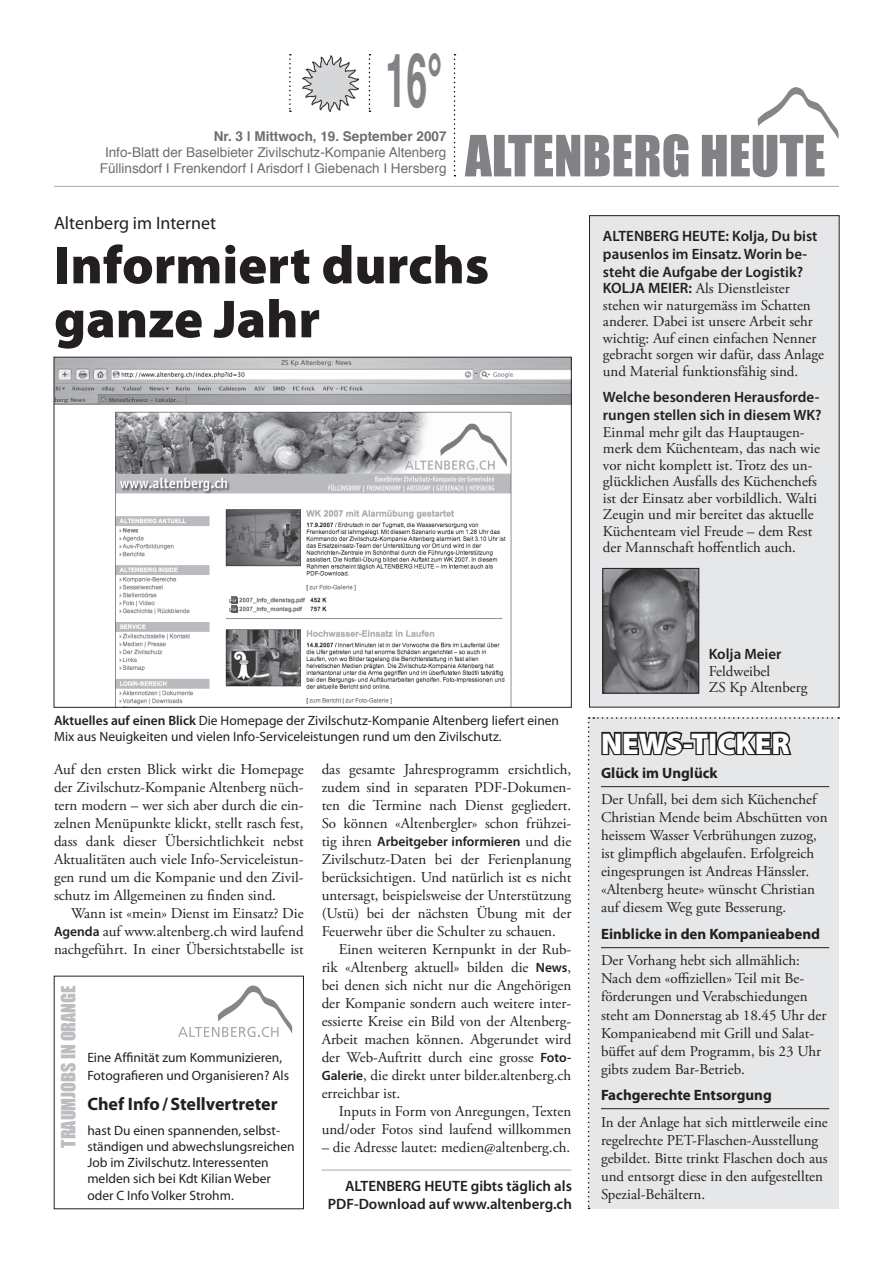
<style>
.page{position:relative;width:893px;height:1263px;background:#fff}
.page>*{position:absolute;margin:0;border:0;box-sizing:border-box;transform-origin:0 0}
.t1{font:700 75px "Helvetica";color:#808285;scale:.5 1}
.Titel_gross{font:900 54px/54px "Myriad Pro";color:#231f20}
.t2{font:52.5px "Impact";color:#808285}
.Titel_klein__Negativ{font:900 30px "Myriad Pro";color:#fff}
.Grundschrift{font:700 18px "Myriad";color:#231f20}
.Oberzeile{font:18px "Myriad Pro";color:#231f20}
.Lead{font:18px "Impact";color:#bcbdc0}
.GS_mit_Einzug{font:15px/18px "Adobe Garamond Pro";color:#231f20;text-align:justify}
.Agentur_Text{font:15px/18px "Adobe Garamond Pro";color:#231f20}
.Interview_Antwort{font:15px/16.5px "Adobe Garamond Pro";color:#231f20}
.Grundschrift-2{font:15px/18px "Adobe Garamond Pro";color:#231f20;text-align:justify}
.Interview_Frage{font:600 15px/18px "Myriad Pro";color:#231f20}
.Agentur_Titel{font:700 15px "Myriad Pro";color:#231f20}
.Quelle{font:600 15px/18px "Myriad Pro";color:#231f20;text-align:right}
.Grundschrift-3{font:13.5px/16.2px "Myriad";color:#231f20}
.Interview_Frage-2{font:13.5px/16.2px "Myriad Pro";color:#231f20}
.t3{font:13.5px "Helvetica";color:#6c6d70}
.GS_mit_Einzug-2{font:600 13.5px "Myriad Pro";color:#231f20}
.t4{font:700 13.5px "Helvetica";color:#6c6d70}
.s1{font-family:"Myriad Pro";font-weight:600}
.s2{font-weight:600}
.s3{font-family:"Myriad Pro";font-weight:600;font-size:13.5px}
.s4{font-family:"Adobe Garamond Pro";font-weight:400;font-size:15px}
</style>
<div class="page">
<svg style="left:758px;top:87px;width:81px;height:52px"></svg>
<img style="left:303px;top:55px;width:55px;height:56px">
<svg style="left:289px;top:54px;width:2px;height:58px"></svg>
<svg style="left:369px;top:54px;width:1px;height:58px"></svg>
<svg style="left:454px;top:54px;width:1px;height:122px"></svg>
<hr style="left:54px;top:186px;width:785px;height:1px;background:#231f20">
<div style="left:589px;top:216px;width:250px;height:491px;background:#e6e7e9"></div>
<hr style="left:322px;top:1170px;width:249px;height:1px;background:#231f20">
<div style="left:588px;top:685px;width:251px;height:524px;background:#e6e7e9"></div>
<img style="left:605px;top:570px;width:92px;height:121px">
<div style="left:603px;top:568px;width:96px;height:125px;border:1px solid #231f20"></div>
<img style="left:56px;top:359px;width:513px;height:346px">
<svg style="left:178px;top:985px;width:115px;height:52px"></svg>
<p class="t1" style="left:385px;top:13px;width:115px">16°</p>
<p class="t4" style="left:214px;top:124px;width:234px">Nr. 3 | Mittwoch, 19. September 2007</p>
<p class="t3" style="left:105px;top:140px;width:343px">Info-Blatt der Baselbieter Zivilschutz-Kompanie Altenberg</p>
<p class="t3" style="left:100px;top:157px;width:348px">Füllinsdorf I Frenkendorf I Arisdorf I Giebenach I Hersberg</p>
<p class="t2" style="left:465px;top:123px;width:362px">ALTENBERG HEUTE</p>
<p class="Oberzeile" style="left:54px;top:212px;width:164px">Altenberg im Internet</p>
<p class="Titel_gross" style="left:54px;top:236px;width:437px">Informiert durchs ganze Jahr</p>
<p class="Interview_Frage" style="left:603px;top:226px;width:216px">ALTENBERG HEUTE: Kolja, Du bist pausenlos im Einsatz. Worin be&shy;steht die Aufgabe der Logistik?</p>
<p class="Interview_Antwort" style="left:603px;top:281px;width:223px"><span class="s1">KOLJA MEIER:</span> Als Dienstleister stehen wir naturgemäss im Schatten anderer. Dabei ist unsere Arbeit sehr wichtig: Auf einen einfachen Nenner gebracht sorgen wir dafür, dass Anlage und Material funktionsfähig sind.</p>
<p class="Interview_Frage" style="left:603px;top:388px;width:220px">Welche besonderen Herausforde&shy;rungen stellen sich in diesem WK?</p>
<p class="Interview_Antwort" style="left:603px;top:424px;width:219px">Einmal mehr gilt das Hauptaugen&shy;merk dem Küchenteam, das nach wie vor nicht komplett ist. Trotz des un&shy;glücklichen Ausfalls des Küchenchefs ist der Einsatz aber vorbildlich. Walti Zeugin und mir bereitet das aktuelle Küchenteam viel Freude – dem Rest der Mannschaft hoffentlich auch.</p>
<p class="Interview_Frage-2" style="left:54px;top:712px;width:507px"><span class="s2">Aktuelles auf einen Blick</span> Die Homepage der Zivilschutz-Kompanie Altenberg liefert einen<br>Mix aus Neuigkeiten und vielen Info-Serviceleistungen rund um den Zivilschutz.</p>
<p class="Grundschrift-2" style="left:54px;top:761px;width:251px">Auf den ersten Blick wirkt die Homepage der Zivilschutz-Kompanie Altenberg nüch&shy;tern modern – wer sich aber durch die ein&shy;zelnen Menüpunkte klickt, stellt rasch fest, dass dank dieser Übersichtlichkeit nebst Aktualitäten auch viele Info-Serviceleistun&shy;gen rund um die Kompanie und den Zivil&shy;schutz im Allgemeinen zu finden sind.</p>
<p class="GS_mit_Einzug" style="left:54px;top:905px;width:251px;text-indent:17px">Wann ist «mein» Dienst im Einsatz? Die <span class="s3">Agenda</span> auf www.altenberg.ch wird laufend nachgeführt. In einer Übersichtstabelle ist</p>
<p class="Lead" style="left:57px;top:1147px;width:162px;rotate:-90deg">TRAUMJOBS IN ORANGE</p>
<p class="Grundschrift-3" style="left:87px;top:1049px;width:203px;line-height:18px">Eine Affinität zum Kommunizieren,<br>Fotografieren und Organisieren? Als</p>
<p class="Grundschrift" style="left:87px;top:1095px;width:192px">Chef Info/Stellvertreter</p>
<p class="Grundschrift-3" style="left:87px;top:1123px;width:209px">hast Du einen spannenden, selbst&shy;ständigen und abwechslungsreichen<br>Job im Zivilschutz. Interessenten melden sich bei Kdt Kilian Weber oder C Info Volker Strohm.</p>
<p class="GS_mit_Einzug" style="left:322px;top:761px;width:251px">das gesamte Jahresprogramm ersichtlich, zudem sind in separaten PDF-Dokumen&shy;ten die Termine nach Dienst gegliedert.<br>So können «Altenbergler» schon frühzei-</p>
<p class="GS_mit_Einzug-2" style="left:322px;top:833px;width:251px"><span class="s4">tig ihren</span> Arbeitgeber informieren <span class="s4">und die</span></p>
<p class="GS_mit_Einzug" style="left:322px;top:851px;width:251px">Zivilschutz-Daten bei der Ferienplanung berücksichtigen. Und natürlich ist es nicht untersagt, beispielsweise der Unterstützung (Ustü) bei der nächsten Übung mit der Feuerwehr über die Schulter zu schauen.</p>
<p class="GS_mit_Einzug" style="left:322px;top:941px;width:251px;text-indent:17px">Einen weiteren Kernpunkt in der Rub&shy;rik «Altenberg aktuell» bilden die <span class="s3">News</span>, bei denen sich nicht nur die Angehörigen der Kompanie sondern auch weitere inter&shy;essierte Kreise ein Bild von der Altenberg-Arbeit machen können. Abgerundet wird der Web-Auftritt durch eine grosse <span class="s3">Foto-Galerie</span>, die direkt unter bilder.altenberg.ch erreichbar ist.</p>
<p class="GS_mit_Einzug" style="left:322px;top:1103px;width:251px;text-align:right">Inputs in Form von Anregungen, Texten und/oder Fotos sind laufend willkommen</p>
<p class="GS_mit_Einzug" style="left:322px;top:1139px;width:250px">– die Adresse lautet: medien@altenberg.ch.</p>
<p class="Quelle" style="left:328px;top:1176px;width:246px">ALTENBERG HEUTE gibts täglich als<br>PDF-Download auf www.altenberg.ch</p>
<p class="Interview_Frage" style="left:709px;top:645px;width:74px">Kolja Meier</p>
<p class="Interview_Antwort" style="left:709px;top:663px;width:100px">Feldweibel<br>ZS Kp Altenberg</p>
<p class="Titel_klein__Negativ" style="left:601px;top:723px;width:190px">NEWS-TICKER</p>
<p class="Agentur_Titel" style="left:601px;top:763px;width:118px">Glück im Unglück</p>
<p class="Agentur_Text" style="left:601px;top:791px;width:228px">Der Unfall, bei dem sich Küchenchef Christian Mende beim Abschütten von heissem Wasser Verbrühungen zuzog, ist glimpflich abgelaufen. Erfolgreich eingesprungen ist Andreas Hänssler. «Altenberg heute» wünscht Christian auf diesem Weg gute Besserung.</p>
<p class="Agentur_Titel" style="left:601px;top:924px;width:221px">Einblicke in den Kompanieabend</p>
<p class="Agentur_Text" style="left:601px;top:952px;width:227px">Der Vorhang hebt sich allmählich:<br>Nach dem «offiziellen» Teil mit Be&shy;förderungen und Verabschiedungen steht am Donnerstag ab 18.45 Uhr der Kompanieabend mit Grill und Salat&shy;büffet auf dem Programm, bis 23 Uhr gibts zudem Bar-Betrieb.</p>
<p class="Agentur_Titel" style="left:601px;top:1085px;width:172px">Fachgerechte Entsorgung</p>
<p class="Agentur_Text" style="left:601px;top:1113px;width:228px">In der Anlage hat sich mittlerweile eine regelrechte PET-Flaschen-Ausstellung gebildet. Bitte trinkt Flaschen doch aus und entsorgt diese in den aufgestellten Spezial-Behältern.</p>
</div>
